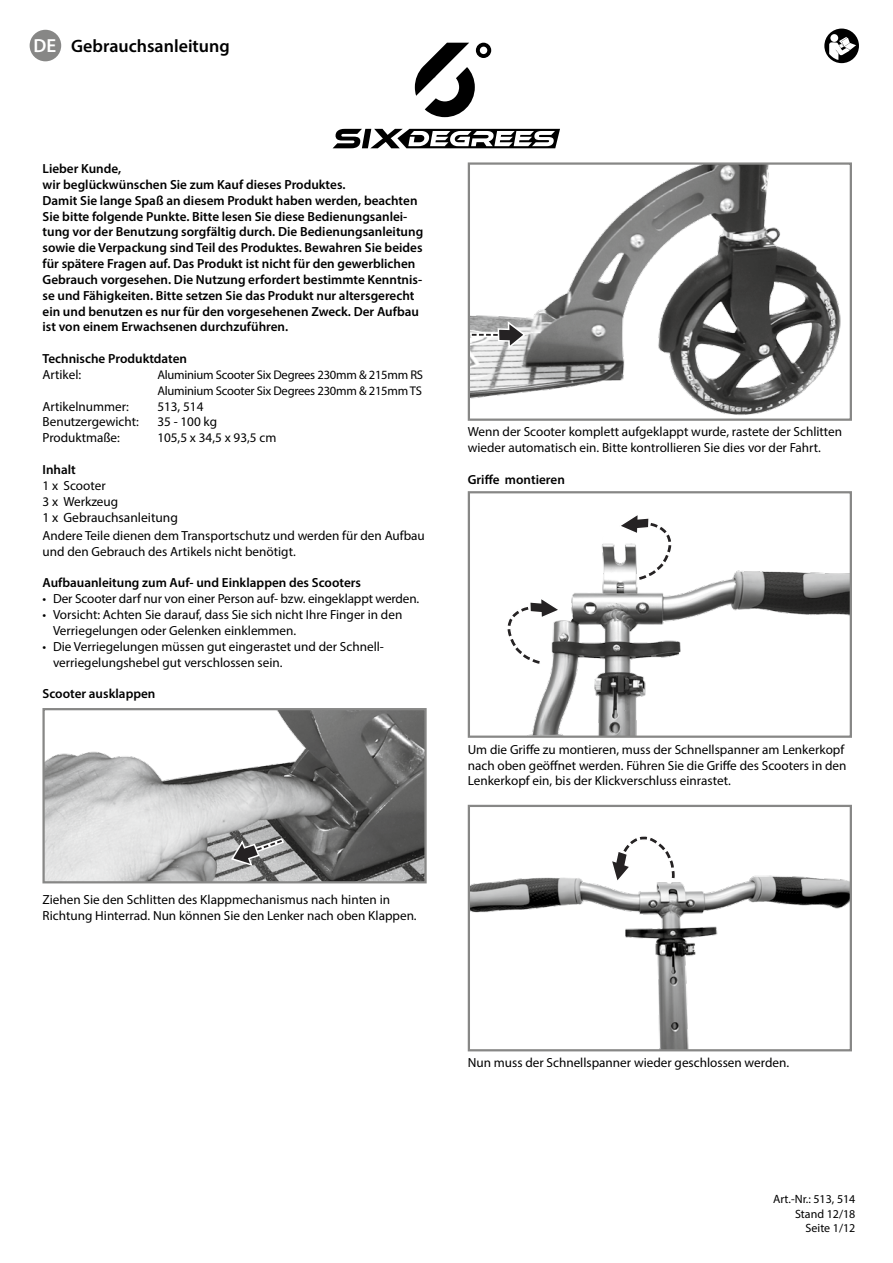
<style>
.page{position:relative;width:893px;height:1263px;background:#fff}
.page>*{position:absolute;margin:0;border:0;box-sizing:border-box;transform-origin:0 0}
.t1{font:600 18px "Myriad Pro";color:#000}
.t2{font:13.5px "Myriad Pro";color:#000}
.t3{font:13.2px/15.9px "Myriad Pro";color:#000}
.t4{font:600 13.2px/15.9px "Myriad Pro";color:#000}
.t5{font:12.6px/15.9px "Myriad Pro";letter-spacing:-.02em;color:#000}
.t6{font:12px/14.4px "Myriad Pro";color:#000;text-align:right}
.s1{font-size:19.05px;color:#fff}
</style>
<div class="page">
<svg style="left:824px;top:29px;width:35px;height:34px"></svg>
<div style="left:30px;top:30px;width:31px;height:31px;background:#878786;border-radius:50%"></div>
<svg style="left:415px;top:43px;width:76px;height:74px"></svg>
<svg style="left:333px;top:129px;width:227px;height:19px"></svg>
<img style="left:471px;top:165px;width:370px;height:250px">
<div style="left:468px;top:162px;width:384px;height:259px;border:2px solid #878786"></div>
<svg style="left:470px;top:320px;width:57px;height:30px"></svg>
<img style="left:529px;top:543px;width:320px;height:192px">
<div style="left:468px;top:491px;width:384px;height:247px;border:2px solid #878786"></div>
<svg style="left:507px;top:596px;width:54px;height:69px"></svg>
<svg style="left:618px;top:515px;width:55px;height:66px"></svg>
<img style="left:471px;top:875px;width:378px;height:173px">
<div style="left:468px;top:805px;width:384px;height:246px;border:2px solid #878786"></div>
<svg style="left:610px;top:836px;width:66px;height:47px"></svg>
<img style="left:45px;top:711px;width:379px;height:169px">
<div style="left:42px;top:708px;width:385px;height:175px;border:2px solid #878786"></div>
<svg style="left:230px;top:838px;width:54px;height:29px;background:#929292"></svg>
<h1 class="t1" style="left:34px;top:34px;width:198px"><span class="s1">DE</span> Gebrauchsanleitung</h1>
<p class="t4" style="left:43px;top:160px;width:382px">Lieber Kunde,<br>wir beglückwünschen Sie zum Kauf dieses Produktes.<br>Damit Sie lange Spaß an diesem Produkt haben werden, beachten Sie bitte folgende Punkte. Bitte lesen Sie diese Bedienungsanlei&shy;tung vor der Benutzung sorgfältig durch. Die Bedienungsanleitung sowie die Verpackung sind Teil des Produktes. Bewahren Sie beides für spätere Fragen auf. Das Produkt ist nicht für den gewerblichen Gebrauch vorgesehen. Die Nutzung erfordert bestimmte Kenntnis&shy;se und Fähigkeiten. Bitte setzen Sie das Produkt nur altersgerecht ein und benutzen es nur für den vorgesehenen Zweck. Der Aufbau ist von einem Erwachsenen durchzuführen.</p>
<p class="t4" style="left:43px;top:350px;width:146px">Technische Produktdaten</p>
<p class="t3" style="left:43px;top:366px;width:40px">Artikel:</p>
<p class="t5" style="left:157px;top:367px;width:267px">Aluminium Scooter Six Degrees 230mm &amp; 215mm RS<br>Aluminium Scooter Six Degrees 230mm &amp; 215mm TS</p>
<p class="t3" style="left:43px;top:398px;width:88px">Artikelnummer:</p>
<p class="t3" style="left:157px;top:398px;width:48px">513, 514</p>
<p class="t3" style="left:43px;top:414px;width:98px">Benutzergewicht:</p>
<p class="t3" style="left:157px;top:414px;width:61px">35 - 100 kg</p>
<p class="t3" style="left:43px;top:430px;width:79px">Produktmaße:</p>
<p class="t3" style="left:157px;top:430px;width:121px">105,5 x 34,5 x 93,5 cm</p>
<p class="t4" style="left:43px;top:461px;width:35px">Inhalt</p>
<p class="t3" style="left:43px;top:477px;width:77px">1 x Scooter<br>3 x Werkzeug</p>
<p class="t2" style="left:43px;top:509px;width:137px">1 x Gebrauchsanleitung</p>
<p class="t3" style="left:43px;top:527px;width:384px">Andere Teile dienen dem Transportschutz und werden für den Aufbau und den Gebrauch des Artikels nicht benötigt.</p>
<p class="t4" style="left:43px;top:575px;width:320px">Aufbauanleitung zum Auf- und Einklappen des Scooters</p>
<p class="t3" style="left:43px;top:591px;width:378px">• Der Scooter darf nur von einer Person auf- bzw. eingeklappt werden.</p>
<p class="t3" style="left:53px;top:606px;width:351px;text-indent:-10px">• Vorsicht: Achten Sie darauf, dass Sie sich nicht Ihre Finger in den<br>Verriegelungen oder Gelenken einklemmen.</p>
<p class="t3" style="left:53px;top:638px;width:332px;text-indent:-10px">• Die Verriegelungen müssen gut eingerastet und der Schnell&shy;verriegelungshebel gut verschlossen sein.</p>
<p class="t4" style="left:43px;top:686px;width:114px">Scooter ausklappen</p>
<p class="t3" style="left:43px;top:892px;width:376px">Ziehen Sie den Schlitten des Klappmechanismus nach hinten in<br>Richtung Hinterrad. Nun können Sie den Lenker nach oben Klappen.</p>
<p class="t3" style="left:468px;top:424px;width:376px">Wenn der Scooter komplett aufgeklappt wurde, rastete der Schlitten wieder automatisch ein. Bitte kontrollieren Sie dies vor der Fahrt.</p>
<p class="t4" style="left:468px;top:471px;width:99px">Griffe montieren</p>
<p class="t3" style="left:468px;top:741px;width:380px">Um die Griffe zu montieren, muss der Schnellspanner am Lenkerkopf nach oben geöffnet werden. Führen Sie die Griffe des Scooters in den<br>Lenkerkopf ein, bis der Klickverschluss einrastet.</p>
<p class="t3" style="left:468px;top:1054px;width:323px">Nun muss der Schnellspanner wieder geschlossen werden.</p>
<p class="t6" style="left:773px;top:1192px;width:84px">Art.-Nr.: 513, 514<br>Stand 12/18<br>Seite 1/12</p>
</div>
